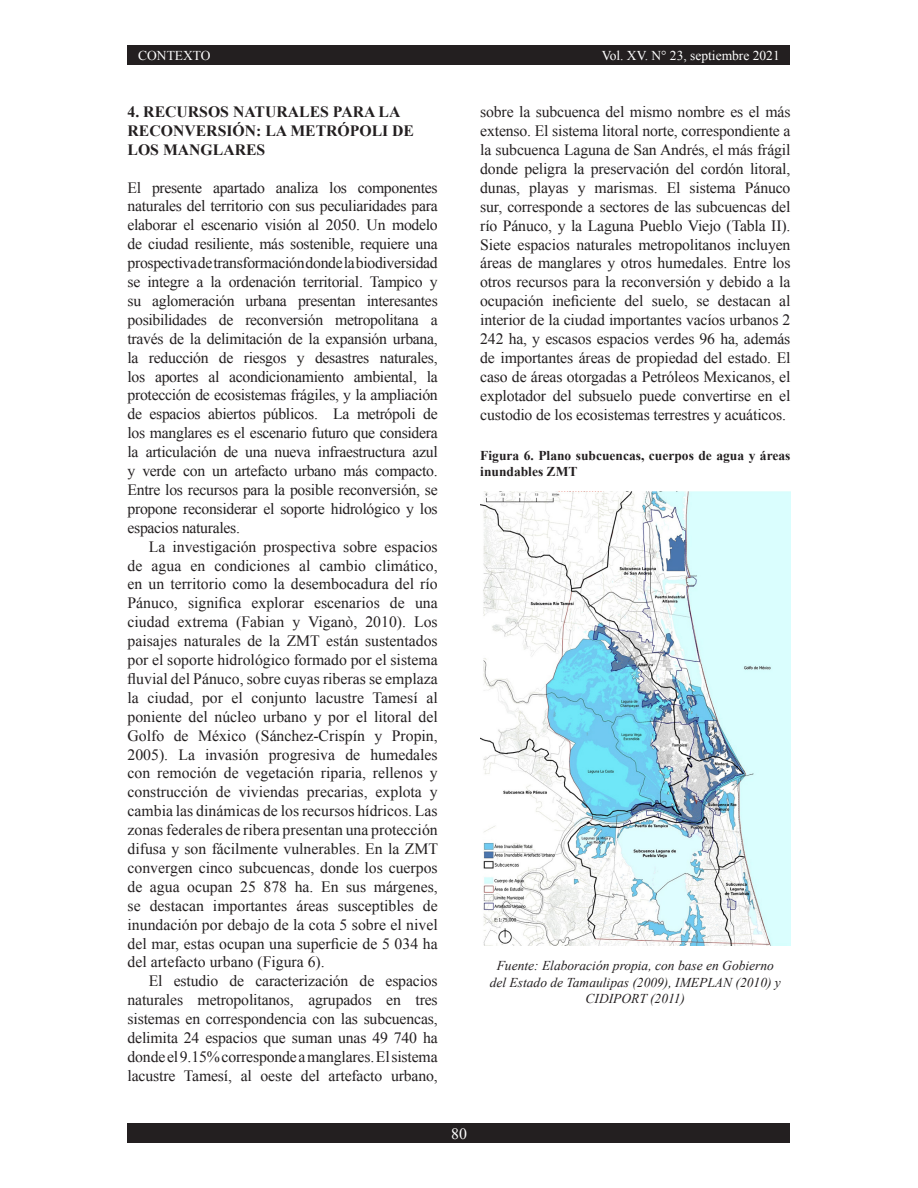
<style>
.page{position:relative;width:918px;height:1188px;background:#fff}
.page>*{position:absolute;margin:0;border:0;box-sizing:border-box;transform-origin:0 0}
.t1{font:15.75px/18.9px "Times New Roman";letter-spacing:-.01em;color:#231f20;text-align:justify}
.t2{font:700 15.75px/18.9px "Times New Roman";color:#231f20}
.t3{font:15.75px "Times New Roman";color:#fff}
.t4{font:italic 13.5px/16.2px "Times New Roman";color:#231f20;text-align:center}
.t5{font:700 13.5px/16.2px "Times New Roman";color:#231f20}
.t6{font:13.5px "Times New Roman";color:#fff}
</style>
<div class="page">
<div style="left:128px;top:1124px;width:662px;height:19px;background:#231f20"></div>
<div style="left:128px;top:45px;width:662px;height:19px;background:#231f20"></div>
<img style="left:480px;top:492px;width:310px;height:453px">
<p class="t6" style="left:138px;top:47px;width:74px">CONTEXTO</p>
<p class="t6" style="left:602px;top:46px;width:180px">Vol. XV. N° 23, septiembre 2021</p>
<p class="t2" style="left:128px;top:102px;width:288px">4. RECURSOS NATURALES PARA LA<br>RECONVERSIÓN: LA METRÓPOLI DE<br>LOS MANGLARES</p>
<p class="t1" style="left:128px;top:178px;width:312px">El presente apartado analiza los componentes naturales del territorio con sus peculiaridades para elaborar el escenario visión al 2050. Un modelo de ciudad resiliente, más sostenible, requiere una prospectivade transformación donde la biodiversidad se integre a la ordenación territorial. Tampico y su aglomeración urbana presentan interesantes posibilidades de reconversión metropolitana a través de la delimitación de la expansión urbana, la reducción de riesgos y desastres naturales, los aportes al acondicionamiento ambiental, la protección de ecosistemas frágiles, y la ampliación de espacios abiertos públicos. La metrópoli de los manglares es el escenario futuro que considera la articulación de una nueva infraestructura azul y verde con un artefacto urbano más compacto.<br>Entre los recursos para la posible reconversión, se propone reconsiderar el soporte hidrológico y los espacios naturales.</p>
<p class="t1" style="left:128px;top:537px;width:312px;text-indent:21px">La investigación prospectiva sobre espacios de agua en condiciones al cambio climático, en un territorio como la desembocadura del río Pánuco, significa explorar escenarios de una ciudad extrema (Fabian y Viganò, 2010). Los paisajes naturales de la ZMT están sustentados por el soporte hidrológico formado por el sistema fluvial del Pánuco, sobre cuyas riberas se emplaza la ciudad, por el conjunto lacustre Tamesí al poniente del núcleo urbano y por el litoral del Golfo de México (Sánchez-Crispín y Propin, 2005). La invasión progresiva de humedales con remoción de vegetación riparia, rellenos y construcción de viviendas precarias, explota y cambia las dinámicas de los recursos hídricos. Las zonas federales de ribera presentan una protección difusa y son fácilmente vulnerables. En la ZMT convergen cinco subcuencas, donde los cuerpos de agua ocupan 25 878 ha. En sus márgenes, se destacan importantes áreas susceptibles de inundación por debajo de la cota 5 sobre el nivel del mar, estas ocupan una superficie de 5 034 ha del artefacto urbano (Figura 6).</p>
<p class="t1" style="left:128px;top:971px;width:312px;text-indent:21px">El estudio de caracterización de espacios naturales metropolitanos, agrupados en tres sistemas en correspondencia con las subcuencas, delimita 24 espacios que suman unas 49 740 ha donde el 9.15% corresponde a manglares.El sistema lacustre Tamesí, al oeste del artefacto urbano,</p>
<p class="t1" style="left:480px;top:102px;width:312px">sobre la subcuenca del mismo nombre es el más extenso. El sistema litoral norte, correspondiente a la subcuenca Laguna de San Andrés, el más frágil donde peligra la preservación del cordón litoral, dunas, playas y marismas. El sistema Pánuco sur, corresponde a sectores de las subcuencas del río Pánuco, y la Laguna Pueblo Viejo (Tabla II).<br>Siete espacios naturales metropolitanos incluyen áreas de manglares y otros humedales. Entre los otros recursos para la reconversión y debido a la ocupación ineficiente del suelo, se destacan al interior de la ciudad importantes vacíos urbanos 2<br>242 ha, y escasos espacios verdes 96 ha, además de importantes áreas de propiedad del estado. El caso de áreas otorgadas a Petróleos Mexicanos, el explotador del subsuelo puede convertirse en el custodio de los ecosistemas terrestres y acuáticos.</p>
<p class="t5" style="left:480px;top:447px;width:312px">Figura 6. Plano subcuencas, cuerpos de agua y áreas inundables ZMT</p>
<p class="t4" style="left:490px;top:958px;width:293px">Fuente: Elaboración propia, con base en Gobierno del Estado de Tamaulipas (2009), IMEPLAN (2010) y<br>CIDIPORT (2011)</p>
<p class="t3" style="left:451px;top:1123px;width:17px">80</p>
</div>
